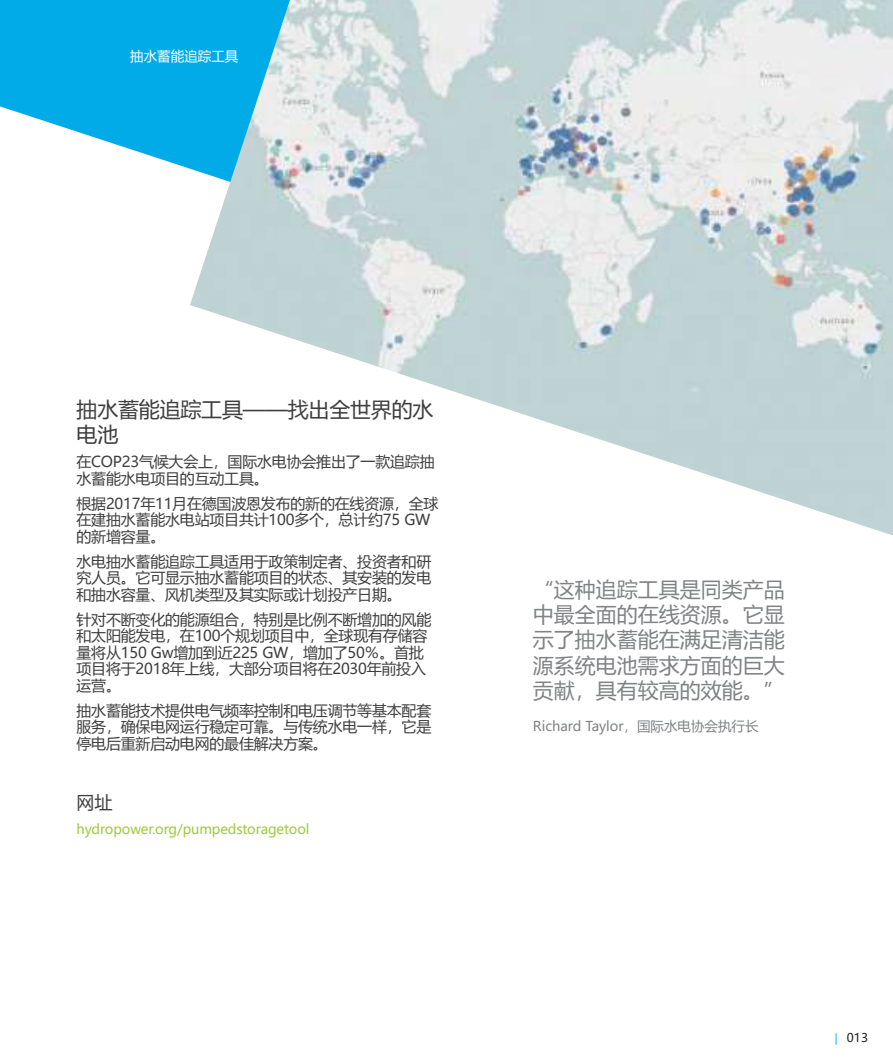
<style>
.page{position:relative;width:893px;height:1063px;background:#fff}
.page>*{position:absolute;margin:0;border:0;box-sizing:border-box;transform-origin:0 0}
.t1{font:21px/25.2px "Microsoft Ya Hei";color:#808285;text-align:justify}
.t2{font:21px/25.2px "Microsoft Ya Hei";letter-spacing:-.01em;color:#3e3e3f}
.t3{font:18px "Microsoft Ya Hei";color:#3e3e3f}
.t4{font:15px/16.5px "Microsoft Ya Hei";letter-spacing:-.015em;color:#3e3e3f}
.t5{font:13.5px "Microsoft Ya Hei";letter-spacing:-.01em;color:#9ec93e}
.t6{font:13.5px "Microsoft Ya Hei";color:#808285}
.t7{font:13.5px "Microsoft Ya Hei";color:#fff}
.t8{font:12px "Microsoft Ya Hei";color:#231f20}
.s1{font-size:10.5px;color:#00abe8}
</style>
<div class="page">
<svg style="left:0;top:0;width:190px;height:169px;fill:#00abe8"></svg>
<img style="left:190px;top:0;width:703px;height:535px">
<p class="t7" style="left:130px;top:47px;width:109px">抽水蓄能追踪工具</p>
<h1 class="t2" style="left:77px;top:396px;width:358px">抽水蓄能追踪工具——找出全世界的水电池</h1>
<p class="t4" style="left:77px;top:453px;width:360px">在COP23气候大会上，国际水电协会推出了一款追踪抽水蓄能水电项目的互动工具。</p>
<p class="t4" style="left:77px;top:495px;width:363px">根据2017年11月在德国波恩发布的新的在线资源，全球在建抽水蓄能水电站项目共计100多个，总计约75 GW的新增容量。</p>
<p class="t4" style="left:77px;top:553px;width:356px;text-align:justify">水电抽水蓄能追踪工具适用于政策制定者、投资者和研究人员。它可显示抽水蓄能项目的状态、其安装的发电和抽水容量、风机类型及其实际或计划投产日期。</p>
<p class="t4" style="left:77px;top:611px;width:356px">针对不断变化的能源组合，特别是比例不断增加的风能和太阳能发电，在100个规划项目中，全球现有存储容量将从150 Gw增加到近225 GW，增加了50％。首批项目将于2018年上线，大部分项目将在2030年前投入运营。</p>
<p class="t4" style="left:77px;top:702px;width:356px;text-align:justify">抽水蓄能技术提供电气频率控制和电压调节等基本配套服务，确保电网运行稳定可靠。与传统水电一样，它是停电后重新启动电网的最佳解决方案。</p>
<p class="t3" style="left:77px;top:790px;width:37px">网址</p>
<p class="t5" style="left:77px;top:820px;width:234px">hydropower.org/pumpedstoragetool</p>
<h1 class="t1" style="left:533px;top:576px;width:253px">“这种追踪工具是同类产品中最全面的在线资源。它显示了抽水蓄能在满足清洁能源系统电池需求方面的巨大贡献，具有较高的效能。”</h1>
<p class="t6" style="left:533px;top:717px;width:227px">Richard Taylor，国际水电协会执行长</p>
<p class="t8" style="left:835px;top:1029px;width:35px"><span class="s1">|</span> 013</p>
</div>
